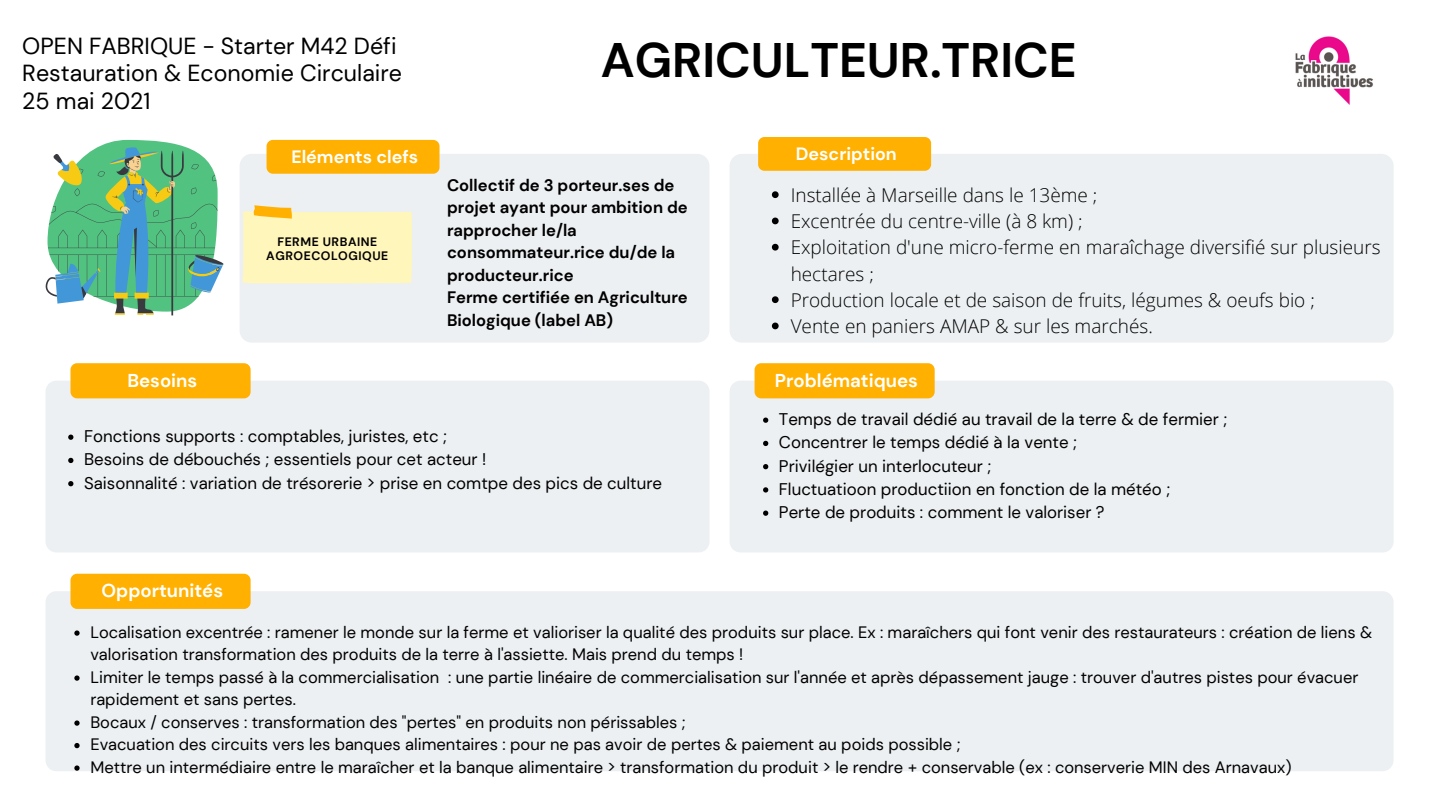
<style>
.page{position:relative;width:1440px;height:810px;background:#fff}
.page>*{position:absolute;margin:0;border:0;box-sizing:border-box;transform-origin:0 0}
.t1{font:700 48.4px "DM Sans";color:#000}
.t2{font:23.2px/27.6px "DM Sans";color:#000}
.t3{font:300 19px/26.2px "Open Sans";color:#000}
.t4{font:700 18.6px "DM Sans";color:#fff}
.t5{font:700 17.9px "DM Sans";color:#fff}
.t6{font:16.9px "DM Sans";color:#000}
.t7{font:700 16.6px/22.5px "DM Sans";color:#000}
.t8{font:16.5px/22.5px "DM Sans";color:#000}
.t9{font:700 12.2px/13.6px "DM Sans";letter-spacing:.045em;color:#000;text-align:center}
</style>
<div class="page">
<div style="left:240px;top:154px;width:469px;height:189px;background:#edf0f2;border-radius:12px"></div>
<div style="left:730px;top:154px;width:664px;height:189px;background:#edf0f2;border-radius:12px"></div>
<div style="left:45px;top:381px;width:665px;height:171px;background:#edf0f2;border-radius:11px"></div>
<div style="left:45px;top:591px;width:1349px;height:180px;background:#edf0f2;border-radius:11px"></div>
<div style="left:730px;top:381px;width:664px;height:171px;background:#edf0f2;border-radius:11px"></div>
<div style="left:267px;top:140px;width:173px;height:34px;background:#ffb001;border-radius:6px"></div>
<div style="left:71px;top:363px;width:180px;height:35px;background:#ffb001;border-radius:7px"></div>
<div style="left:71px;top:574px;width:180px;height:35px;background:#ffb001;border-radius:7px"></div>
<div style="left:755px;top:363px;width:180px;height:35px;background:#ffb001;border-radius:7px"></div>
<div style="left:758px;top:137px;width:173px;height:34px;background:#ffb001;border-radius:6px"></div>
<svg style="left:243px;top:205px;width:169px;height:78px"></svg>
<svg style="left:46px;top:140px;width:177px;height:175px"></svg>
<svg style="left:772px;top:191px;width:7px;height:7px"></svg>
<svg style="left:772px;top:218px;width:7px;height:6px"></svg>
<svg style="left:772px;top:244px;width:7px;height:7px"></svg>
<svg style="left:772px;top:296px;width:7px;height:7px"></svg>
<svg style="left:772px;top:323px;width:7px;height:6px"></svg>
<img style="left:1295px;top:36px;width:78px;height:69px">
<svg style="left:68px;top:435px;width:5px;height:5px"></svg>
<svg style="left:68px;top:458px;width:5px;height:5px"></svg>
<svg style="left:68px;top:481px;width:5px;height:5px"></svg>
<svg style="left:763px;top:418px;width:5px;height:5px"></svg>
<svg style="left:763px;top:441px;width:5px;height:5px"></svg>
<svg style="left:763px;top:464px;width:5px;height:5px"></svg>
<svg style="left:763px;top:487px;width:5px;height:6px"></svg>
<svg style="left:763px;top:511px;width:5px;height:5px"></svg>
<svg style="left:74px;top:630px;width:6px;height:6px"></svg>
<svg style="left:74px;top:675px;width:6px;height:6px"></svg>
<svg style="left:74px;top:720px;width:6px;height:6px"></svg>
<svg style="left:74px;top:743px;width:6px;height:5px"></svg>
<svg style="left:74px;top:765px;width:6px;height:6px"></svg>
<p class="t2" style="left:22px;top:32px;width:381px">OPEN FABRIQUE - Starter M42 Défi<br>Restauration &amp; Economie Circulaire</p>
<p class="t2" style="left:22px;top:87px;width:130px">25 mai 2021</p>
<p class="t1" style="left:601px;top:29px;width:477px">AGRICULTEUR.TRICE</p>
<p class="t5" style="left:291px;top:145px;width:128px">Eléments clefs</p>
<p class="t5" style="left:796px;top:142px;width:102px">Description</p>
<p class="t9" style="left:266px;top:235px;width:124px">FERME URBAINE<br>AGROECOLOGIQUE</p>
<p class="t7" style="left:447px;top:174px;width:242px">Collectif de 3 porteur.ses de projet ayant pour ambition de rapprocher le/la consommateur.rice du/de la producteur.rice</p>
<p class="t7" style="left:447px;top:286px;width:242px">Ferme certifiée en Agriculture<br>Biologique (label AB)</p>
<p class="t3" style="left:791px;top:181px;width:308px">Installée à Marseille dans le 13ème ;</p>
<p class="t3" style="left:791px;top:208px;width:294px">Excentrée du centre-ville (à 8 km) ;</p>
<p class="t3" style="left:791px;top:234px;width:591px">Exploitation d'une micro-ferme en maraîchage diversifié sur plusieurs hectares ;</p>
<p class="t3" style="left:791px;top:286px;width:526px">Production locale et de saison de fruits, légumes &amp; oeufs bio ;</p>
<p class="t3" style="left:791px;top:313px;width:364px">Vente en paniers AMAP &amp; sur les marchés.</p>
<p class="t4" style="left:127px;top:368px;width:71px">Besoins</p>
<p class="t4" style="left:775px;top:368px;width:145px">Problématiques</p>
<p class="t6" style="left:84px;top:425px;width:364px">Fonctions supports : comptables, juristes, etc ;</p>
<p class="t6" style="left:84px;top:449px;width:404px">Besoins de débouchés ; essentiels pour cet acteur !</p>
<p class="t6" style="left:84px;top:472px;width:580px">Saisonnalité : variation de trésorerie &gt; prise en comtpe des pics de culture</p>
<p class="t4" style="left:102px;top:579px;width:123px">Opportunités</p>
<p class="t6" style="left:779px;top:408px;width:450px">Temps de travail dédié au travail de la terre &amp; de fermier ;</p>
<p class="t6" style="left:779px;top:432px;width:299px">Concentrer le temps dédié à la vente ;</p>
<p class="t6" style="left:779px;top:455px;width:214px">Privilégier un interlocuteur ;</p>
<p class="t6" style="left:779px;top:478px;width:393px">Fluctuatioon productiion en fonction de la météo ;</p>
<p class="t6" style="left:779px;top:501px;width:327px">Perte de produits : comment le valoriser ?</p>
<p class="t8" style="left:90px;top:621px;width:1283px">Localisation excentrée : ramener le monde sur la ferme et valioriser la qualité des produits sur place. Ex : maraîchers qui font venir des restaurateurs : création de liens &amp; valorisation transformation des produits de la terre à l'assiette. Mais prend du temps !</p>
<p class="t8" style="left:90px;top:666px;width:1270px">Limiter le temps passé à la commercialisation : une partie linéaire de commercialisation sur l'année et après dépassement jauge : trouver d'autres pistes pour évacuer rapidement et sans pertes.</p>
<p class="t8" style="left:90px;top:711px;width:597px">Bocaux / conserves : transformation des "pertes" en produits non périssables ;</p>
<p class="t8" style="left:90px;top:734px;width:872px">Evacuation des circuits vers les banques alimentaires : pour ne pas avoir de pertes &amp; paiement au poids possible ;</p>
<p class="t8" style="left:90px;top:756px;width:1203px">Mettre un intermédiaire entre le maraîcher et la banque alimentaire &gt; transformation du produit &gt; le rendre + conservable (ex : conserverie MIN des Arnavaux)</p>
</div>
